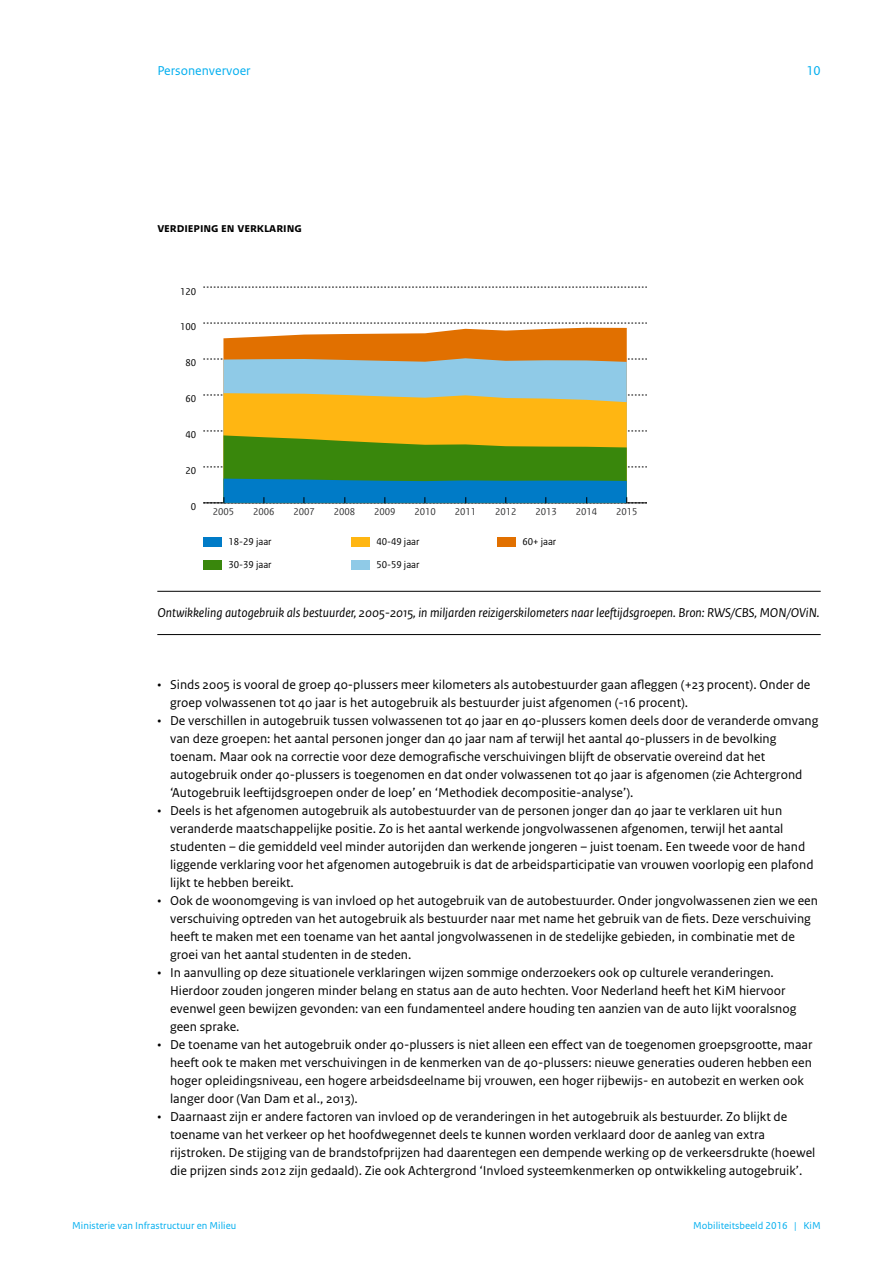
<style>
.page{position:relative;width:893px;height:1263px;background:#fff}
.page>*{position:absolute;margin:0;border:0;box-sizing:border-box;transform-origin:0 0}
.t1{font:13.5px/18px "Rijksoverheid Sans Text";color:#000}
.t2{font:italic 13.5px "Rijksoverheid Sans Text";color:#000}
.t3{font:700 13.5px "Rijksoverheid Sans Text";color:#000}
.t4{font:13.5px "Rijksoverheid Sans Text";color:#00aeef}
.t5{font:700 10.5px/12.6px "Arial";color:#000}
.t6{font:10.5px "Rijksoverheid Sans Text";color:#00aeef}
.t7{font:10.5px/23px "Rijksoverheid Sans Web Text";color:#000}
.t8{font:10.5px "Rijksoverheid Sans Web Text";color:#333334}
</style>
<div class="page">
<hr style="left:157px;top:591px;width:664px;height:1px;background:#000">
<hr style="left:157px;top:634px;width:664px;height:1px;background:#000">
<div style="left:203px;top:537px;width:19px;height:10px;background:#007bc7"></div>
<div style="left:203px;top:560px;width:19px;height:9px;background:#39870c"></div>
<div style="left:351px;top:537px;width:19px;height:10px;background:#ffb612"></div>
<div style="left:497px;top:537px;width:19px;height:10px;background:#e17000"></div>
<div style="left:351px;top:560px;width:19px;height:9px;background:#8fcae7"></div>
<svg style="left:203px;top:359px;width:444px;height:1px"></svg>
<svg style="left:203px;top:323px;width:444px;height:1px"></svg>
<svg style="left:203px;top:287px;width:444px;height:1px"></svg>
<svg style="left:223px;top:328px;width:404px;height:30px;background:#e58423"></svg>
<svg style="left:223px;top:358px;width:404px;height:35px;background:#94c4d8"></svg>
<svg style="left:203px;top:393px;width:444px;height:110px;background:#8da24b"></svg>
<p class="t4" style="left:157px;top:63px;width:95px">Personenvervoer</p>
<p class="t4" style="left:806px;top:63px;width:16px">10</p>
<p class="t3" style="left:157px;top:220px;width:146px">verdieping en verklaring</p>
<p class="t7" style="left:180px;top:280px;width:18px">120</p>
<p class="t7" style="left:180px;top:316px;width:18px">100</p>
<p class="t7" style="left:186px;top:351px;width:12px">80</p>
<p class="t7" style="left:186px;top:387px;width:12px">60</p>
<p class="t7" style="left:186px;top:423px;width:12px">40</p>
<p class="t7" style="left:186px;top:459px;width:12px">20</p>
<p class="t7" style="left:191px;top:495px;width:7px">0</p>
<p class="t8" style="left:213px;top:505px;width:23px">2005</p>
<p class="t8" style="left:253px;top:505px;width:23px">2006</p>
<p class="t8" style="left:293px;top:505px;width:23px">2007</p>
<p class="t8" style="left:334px;top:505px;width:23px">2008</p>
<p class="t8" style="left:374px;top:505px;width:23px">2009</p>
<p class="t8" style="left:414px;top:505px;width:23px">2010</p>
<p class="t8" style="left:455px;top:505px;width:23px">2011</p>
<p class="t8" style="left:495px;top:505px;width:23px">2012</p>
<p class="t8" style="left:535px;top:505px;width:23px">2013</p>
<p class="t8" style="left:576px;top:505px;width:23px">2014</p>
<p class="t8" style="left:616px;top:505px;width:23px">2015</p>
<p class="t7" style="left:228px;top:530px;width:45px">18-29 jaar<br>30-39 jaar</p>
<p class="t7" style="left:376px;top:530px;width:45px">40-49 jaar<br>50-59 jaar</p>
<p class="t7" style="left:522px;top:530px;width:35px">60+ jaar</p>
<p class="t2" style="left:157px;top:605px;width:664px">Ontwikkeling autogebruik als bestuurder, 2005-2015, in miljarden reizigerskilometers naar leeftijdsgroepen. Bron: RWS/CBS, MON/OViN.</p>
<p class="t1" style="left:170px;top:676px;width:642px;text-indent:-13px">• Sinds 2005 is vooral de groep 40-plussers meer kilometers als autobestuurder gaan afleggen (+23 procent). Onder de groep volwassenen tot 40 jaar is het autogebruik als bestuurder juist afgenomen (-16 procent).</p>
<p class="t1" style="left:170px;top:712px;width:650px;text-indent:-13px">• De verschillen in autogebruik tussen volwassenen tot 40 jaar en 40-plussers komen deels door de veranderde omvang van deze groepen: het aantal personen jonger dan 40 jaar nam af terwijl het aantal 40-plussers in de bevolking toenam. Maar ook na correctie voor deze demografische verschuivingen blijft de observatie overeind dat het autogebruik onder 40-plussers is toegenomen en dat onder volwassenen tot 40 jaar is afgenomen (zie Achtergrond ‘Autogebruik leeftijdsgroepen onder de loep’ en ‘Methodiek decompositie-analyse’).</p>
<p class="t1" style="left:170px;top:802px;width:645px;text-indent:-13px">• Deels is het afgenomen autogebruik als autobestuurder van de personen jonger dan 40 jaar te verklaren uit hun veranderde maatschappelijke positie. Zo is het aantal werkende jongvolwassenen afgenomen, terwijl het aantal studenten – die gemiddeld veel minder autorijden dan werkende jongeren – juist toenam. Een tweede voor de hand liggende verklaring voor het afgenomen autogebruik is dat de arbeidsparticipatie van vrouwen voorlopig een plafond lijkt te hebben bereikt.</p>
<p class="t1" style="left:170px;top:892px;width:649px;text-indent:-13px">• Ook de woonomgeving is van invloed op het autogebruik van de autobestuurder. Onder jongvolwassenen zien we een verschuiving optreden van het autogebruik als bestuurder naar met name het gebruik van de fiets. Deze verschuiving heeft te maken met een toename van het aantal jongvolwassenen in de stedelijke gebieden, in combinatie met de groei van het aantal studenten in de steden.</p>
<p class="t1" style="left:170px;top:964px;width:628px;text-indent:-13px">• In aanvulling op deze situationele verklaringen wijzen sommige onderzoekers ook op culturele veranderingen.<br>Hierdoor zouden jongeren minder belang en status aan de auto hechten. Voor Nederland heeft het KiM hiervoor evenwel geen bewijzen gevonden: van een fundamenteel andere houding ten aanzien van de auto lijkt vooralsnog geen sprake.</p>
<p class="t1" style="left:170px;top:1036px;width:644px;text-indent:-13px">• De toename van het autogebruik onder 40-plussers is niet alleen een effect van de toegenomen groepsgrootte, maar heeft ook te maken met verschuivingen in de kenmerken van de 40-plussers: nieuwe generaties ouderen hebben een hoger opleidingsniveau, een hogere arbeidsdeelname bij vrouwen, een hoger rijbewijs- en autobezit en werken ook langer door (Van Dam et al., 2013).</p>
<p class="t1" style="left:170px;top:1108px;width:647px;text-indent:-13px">• Daarnaast zijn er andere factoren van invloed op de veranderingen in het autogebruik als bestuurder. Zo blijkt de toename van het verkeer op het hoofdwegennet deels te kunnen worden verklaard door de aanleg van extra rijstroken. De stijging van de brandstofprijzen had daarentegen een dempende werking op de verkeersdrukte (hoewel die prijzen sinds 2012 zijn gedaald). Zie ook Achtergrond ‘Invloed systeemkenmerken op ontwikkeling autogebruik’.</p>
<p class="t5" style="left:168px;top:756px;width:561px">P2V1 Ontwikkeling autogebruik als bestuurder, 2005-2015, in miljarden reizigerskilometers naar leeftijdsgroepen<br>Bron RWS/CBS MON/OViN; bewerking KiM</p>
<p class="t6" style="left:72px;top:1220px;width:165px">Ministerie van Infrastructuur en Milieu</p>
<p class="t6" style="left:693px;top:1220px;width:129px">Mobiliteitsbeeld 2016 | KiM</p>
</div>
